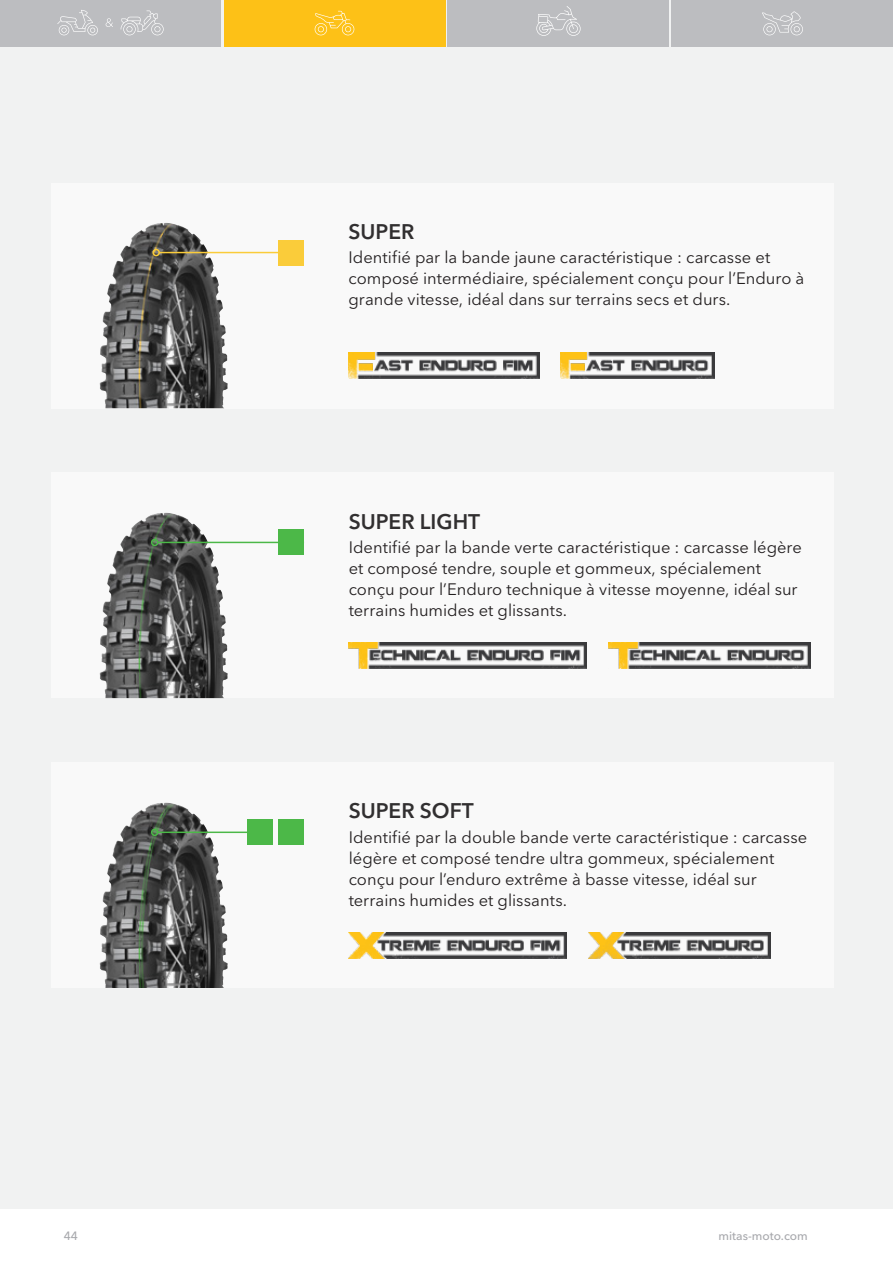
<style>
.page{position:relative;width:893px;height:1263px;background:#fff}
.page>*{position:absolute;margin:0;border:0;box-sizing:border-box;transform-origin:0 0}
.t1{font:600 21px "Avenir Next LT Pro";color:#312f30}
.t2{font:16.5px/21px "Avenir Next LT Pro";color:#231f20}
.t3{font:500 12px "Avenir Next LT Pro";color:#a8a9ad}
</style>
<div class="page">
<div style="left:0;top:0;width:893px;height:1209px;background:#f1f2f2"></div>
<div style="left:448px;top:0;width:221px;height:47px;background:#bcbdc0"></div>
<div style="left:224px;top:0;width:221px;height:47px;background:#fdc117"></div>
<div style="left:0;top:0;width:221px;height:47px;background:#bcbdc0"></div>
<div style="left:672px;top:0;width:221px;height:47px;background:#bcbdc0"></div>
<svg style="left:315px;top:11px;width:40px;height:25px"></svg>
<svg style="left:762px;top:11px;width:41px;height:24px"></svg>
<svg style="left:536px;top:6px;width:45px;height:30px"></svg>
<svg style="left:57px;top:10px;width:41px;height:25px"></svg>
<svg style="left:121px;top:11px;width:43px;height:25px"></svg>
<svg style="left:106px;top:18px;width:7px;height:9px"></svg>
<div style="left:51px;top:473px;width:782px;height:225px;background:#fff"></div>
<img style="left:349px;top:643px;width:238px;height:25px">
<img style="left:608px;top:643px;width:202px;height:25px">
<div style="left:51px;top:183px;width:782px;height:225px;background:#fff"></div>
<img style="left:349px;top:353px;width:190px;height:25px">
<img style="left:561px;top:353px;width:154px;height:25px">
<div style="left:51px;top:763px;width:782px;height:225px;background:#fff"></div>
<img style="left:588px;top:933px;width:183px;height:25px">
<img style="left:349px;top:933px;width:218px;height:25px">
<img style="left:100px;top:223px;width:128px;height:185px">
<img style="left:100px;top:513px;width:128px;height:185px">
<img style="left:100px;top:802px;width:128px;height:186px">
<svg style="left:279px;top:240px;width:25px;height:25px"></svg>
<hr style="left:159px;top:252px;width:140px;height:1px;background:#facc3a">
<div style="left:152px;top:249px;width:8px;height:7px;border:2px solid #facc3a;border-radius:50%"></div>
<svg style="left:279px;top:530px;width:25px;height:25px"></svg>
<hr style="left:158px;top:542px;width:146px;height:1px;background:#4cb848">
<div style="left:151px;top:539px;width:7px;height:7px;border:2px solid #4cb848;border-radius:50%"></div>
<svg style="left:279px;top:819px;width:25px;height:26px"></svg>
<svg style="left:247px;top:819px;width:26px;height:26px"></svg>
<hr style="left:158px;top:831px;width:113px;height:2px;background:#4cb848">
<div style="left:151px;top:828px;width:7px;height:8px;border:2px solid #4cb848;border-radius:50%"></div>
<p class="t1" style="left:349px;top:219px;width:67px">SUPER</p>
<p class="t2" style="left:349px;top:247px;width:457px">Identifié par la bande jaune caractéristique : carcasse et composé intermédiaire, spécialement conçu pour l’Enduro à grande vitesse, idéal dans sur terrains secs et durs.</p>
<p class="t1" style="left:349px;top:508px;width:133px">SUPER LIGHT</p>
<p class="t2" style="left:349px;top:537px;width:455px">Identifié par la bande verte caractéristique : carcasse légère et composé tendre, souple et gommeux, spécialement conçu pour l’Enduro technique à vitesse moyenne, idéal sur terrains humides et glissants.</p>
<p class="t1" style="left:349px;top:798px;width:126px">SUPER SOFT</p>
<p class="t2" style="left:349px;top:826px;width:460px">Identifié par la double bande verte caractéristique : carcasse légère et composé tendre ultra gommeux, spécialement conçu pour l’enduro extrême à basse vitesse, idéal sur terrains humides et glissants.</p>
<p class="t3" style="left:64px;top:1229px;width:16px">44</p>
<p class="t3" style="left:718px;top:1229px;width:91px">mitas-moto.com</p>
</div>
